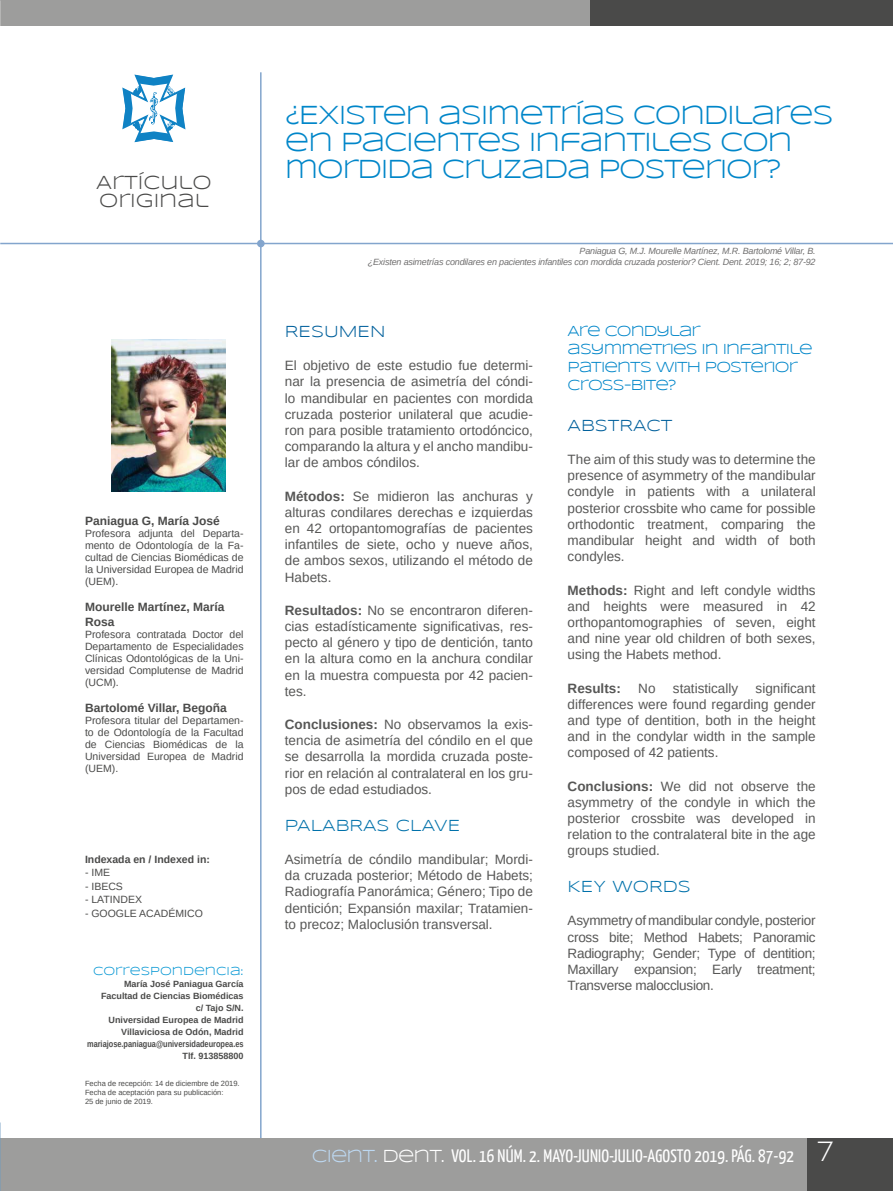
<style>
.page{position:relative;width:893px;height:1191px;background:#fff}
.page>*{position:absolute;margin:0;border:0;box-sizing:border-box;transform-origin:0 0}
.t1{font:27px/27px "Syncopate";letter-spacing:-.05em;color:#0086c9}
.t2{font:19.5px/18px "Syncopate";color:#4a4a49}
.t3{font:18px "Yanone Kaffeesatz";letter-spacing:.01em;color:#fff}
.t4{font:16.5px "Syncopate";color:#0071aa}
.t5{font:16.5px "Syncopate";color:#00609c}
.t6{font:15px/18px "Syncopate";letter-spacing:-.06em;color:#0086c9}
.t7{font:13.5px/16.2px "Arimo";color:#575756;text-align:justify}
.t8{font:700 13.5px "Arimo";color:#575756}
.t9{font:700 12px/14.4px "Arimo";color:#4a4a49}
.t10{font:12px "Syncopate";color:#0095d3}
.t11{font:10.5px/12px "Arimo";color:#4a4a49;text-align:justify}
.t12{font:700 10.5px "Arimo";color:#4a4a49}
.t13{font:700 9px/12px "Arimo";color:#4a4a49;text-align:right}
.t14{font:italic 9px/10.8px "Arimo";letter-spacing:-.02em;color:#706f6f;text-align:right}
.t15{font:7.5px/9px "Arimo";color:#4a4a49}
.s1{font-weight:700}
.s2{font-family:"Syncopate";color:#bdd8f1}
.s3{font-family:"Syncopate"}
.s4{font-family:"Walkway";font-weight:700;font-size:30px}
</style>
<div class="page">
<hr style="left:260px;top:72px;width:2px;height:1099px;background:#83a5cd">
<div style="left:0;top:1138px;width:893px;height:53px;background:#9d9d9c"></div>
<div style="left:808px;top:1138px;width:85px;height:53px;background:#4a4a49"></div>
<div style="left:0;top:0;width:893px;height:25px;background:#9d9d9c"></div>
<div style="left:591px;top:0;width:302px;height:25px;background:#4a4a49"></div>
<hr style="left:0;top:243px;width:893px;height:1px;background:#83a5cd">
<div style="left:257px;top:240px;width:8px;height:7px;background:#83a5cd;border-radius:50%"></div>
<svg style="left:122px;top:74px;width:64px;height:68px"></svg>
<img style="left:111px;top:339px;width:115px;height:152px">
<svg style="left:0;top:0;width:1px;height:25px"></svg>
<h2 class="t2" style="left:96px;top:174px;width:117px">ARTÍCULO<br>ORIGINAL</h2>
<p class="t9" style="left:85px;top:514px;width:136px">Paniagua G, María José</p>
<p class="t11" style="left:85px;top:527px;width:160px">Profesora adjunta del Departa&shy;mento de Odontología de la Fa&shy;cultad de Ciencias Biomédicas de la Universidad Europea de Madrid (UEM).</p>
<p class="t9" style="left:85px;top:600px;width:141px">Mourelle Martínez, María<br>Rosa</p>
<p class="t11" style="left:85px;top:628px;width:160px">Profesora contratada Doctor del Departamento de Especialidades Clínicas Odontológicas de la Uni&shy;versidad Complutense de Madrid (UCM).</p>
<p class="t9" style="left:85px;top:701px;width:143px">Bartolomé Villar, Begoña</p>
<p class="t11" style="left:85px;top:714px;width:160px">Profesora titular del Departamen&shy;to de Odontología de la Facultad de Ciencias Biomédicas de la Universidad Europea de Madrid (UEM).</p>
<p class="t12" style="left:85px;top:851px;width:126px">Indexada en / Indexed in:</p>
<p class="t11" style="left:85px;top:866px;width:27px">- IME</p>
<p class="t11" style="left:85px;top:880px;width:39px">- IBECS</p>
<p class="t11" style="left:85px;top:893px;width:58px">- LATINDEX</p>
<p class="t11" style="left:85px;top:907px;width:119px">- GOOGLE ACADÉMICO</p>
<p class="t10" style="left:93px;top:963px;width:152px">CORRESPONDENCIA:</p>
<p class="t13" style="left:87px;top:977px;width:158px">María José Paniagua García<br>Facultad de Ciencias Biomédicas<br>c/ Tajo S/N.<br>Universidad Europea de Madrid<br>Villaviciosa de Odón, Madrid mariajose.paniagua@universidadeuropea.es<br>Tlf. 913858800</p>
<p class="t15" style="left:85px;top:1079px;width:156px">Fecha de recepción: 14 de diciembre de 2019.<br>Fecha de aceptación para su publicación:<br>25 de junio de 2019.</p>
<h1 class="t1" style="left:285px;top:101px;width:550px">¿EXISTEN ASIMETRÍAS CONDILARES<br>EN PACIENTES INFANTILES CON<br>MORDIDA CRUZADA POSTERIOR?</h1>
<p class="t14" style="left:368px;top:245px;width:449px">Paniagua G, M.J. Mourelle Martínez, M.R. Bartolomé Villar, B.<br>¿Existen asimetrías condilares en pacientes infantiles con mordida cruzada posterior? Cient. Dent. 2019; 16; 2; 87-92</p>
<p class="t5" style="left:285px;top:322px;width:102px">RESUMEN</p>
<p class="t7" style="left:285px;top:357px;width:250px">El objetivo de este estudio fue determi&shy;nar la presencia de asimetría del cóndi&shy;lo mandibular en pacientes con mordida cruzada posterior unilateral que acudie&shy;ron para posible tratamiento ortodóncico, comparando la altura y el ancho mandibu&shy;lar de ambos cóndilos.</p>
<p class="t7" style="left:285px;top:488px;width:250px"><span class="s1">Métodos:</span> Se midieron las anchuras y alturas condilares derechas e izquierdas en 42 ortopantomografías de pacientes infantiles de siete, ocho y nueve años, de ambos sexos, utilizando el método de Habets.</p>
<p class="t7" style="left:285px;top:602px;width:250px"><span class="s1">Resultados:</span> No se encontraron diferen&shy;cias estadísticamente significativas, res&shy;pecto al género y tipo de dentición, tanto en la altura como en la anchura condilar en la muestra compuesta por 42 pacien&shy;tes.</p>
<p class="t7" style="left:285px;top:716px;width:250px"><span class="s1">Conclusiones:</span> No observamos la exis&shy;tencia de asimetría del cóndilo en el que se desarrolla la mordida cruzada poste&shy;rior en relación al contralateral en los gru&shy;pos de edad estudiados.</p>
<p class="t4" style="left:285px;top:815px;width:177px">PALABRAS CLAVE</p>
<p class="t7" style="left:285px;top:851px;width:250px">Asimetría de cóndilo mandibular; Mordi&shy;da cruzada posterior; Método de Habets; Radiografía Panorámica; Género; Tipo de dentición; Expansión maxilar; Tratamien&shy;to precoz; Maloclusión transversal.</p>
<p class="t6" style="left:568px;top:322px;width:247px">ARE CONDYLAR<br>ASYMMETRIES IN INFANTILE<br>PATIENTS WITH POSTERIOR<br>CROSS-BITE?</p>
<p class="t5" style="left:568px;top:416px;width:106px">ABSTRACT</p>
<p class="t7" style="left:568px;top:451px;width:250px">The aim of this study was to determine the presence of asymmetry of the mandibular condyle in patients with a unilateral posterior crossbite who came for possible orthodontic treatment, comparing the mandibular height and width of both condyles.</p>
<p class="t7" style="left:568px;top:582px;width:250px"><span class="s1">Methods:</span> Right and left condyle widths and heights were measured in 42 orthopantomographies of seven, eight and nine year old children of both sexes, using the Habets method.</p>
<p class="t8" style="left:568px;top:678px;width:55px">Results:</p>
<p class="t7" style="left:638px;top:680px;width:19px">No</p>
<p class="t7" style="left:673px;top:680px;width:67px">statistically</p>
<p class="t7" style="left:568px;top:680px;width:250px;text-indent:188px">significant differences were found regarding gender and type of dentition, both in the height and in the condylar width in the sample composed of 42 patients.</p>
<p class="t7" style="left:568px;top:778px;width:250px"><span class="s1">Conclusions:</span> We did not observe the asymmetry of the condyle in which the posterior crossbite was developed in relation to the contralateral bite in the age groups studied.</p>
<p class="t4" style="left:568px;top:877px;width:125px">KEY WORDS</p>
<p class="t7" style="left:568px;top:912px;width:250px">Asymmetry of mandibular condyle, posterior cross bite; Method Habets; Panoramic Radiography; Gender; Type of dentition; Maxillary expansion; Early treatment; Transverse malocclusion.</p>
<h3 class="t3" style="left:312px;top:1144px;width:523px"><span class="s2">CIENT.</span> <span class="s3">DENT.</span> VOL. 16 NÚM. 2. MAYO-JUNIO-JULIO-AGOSTO 2019. PÁG. 87-92 <span class="s4">7</span></h3>
</div>
